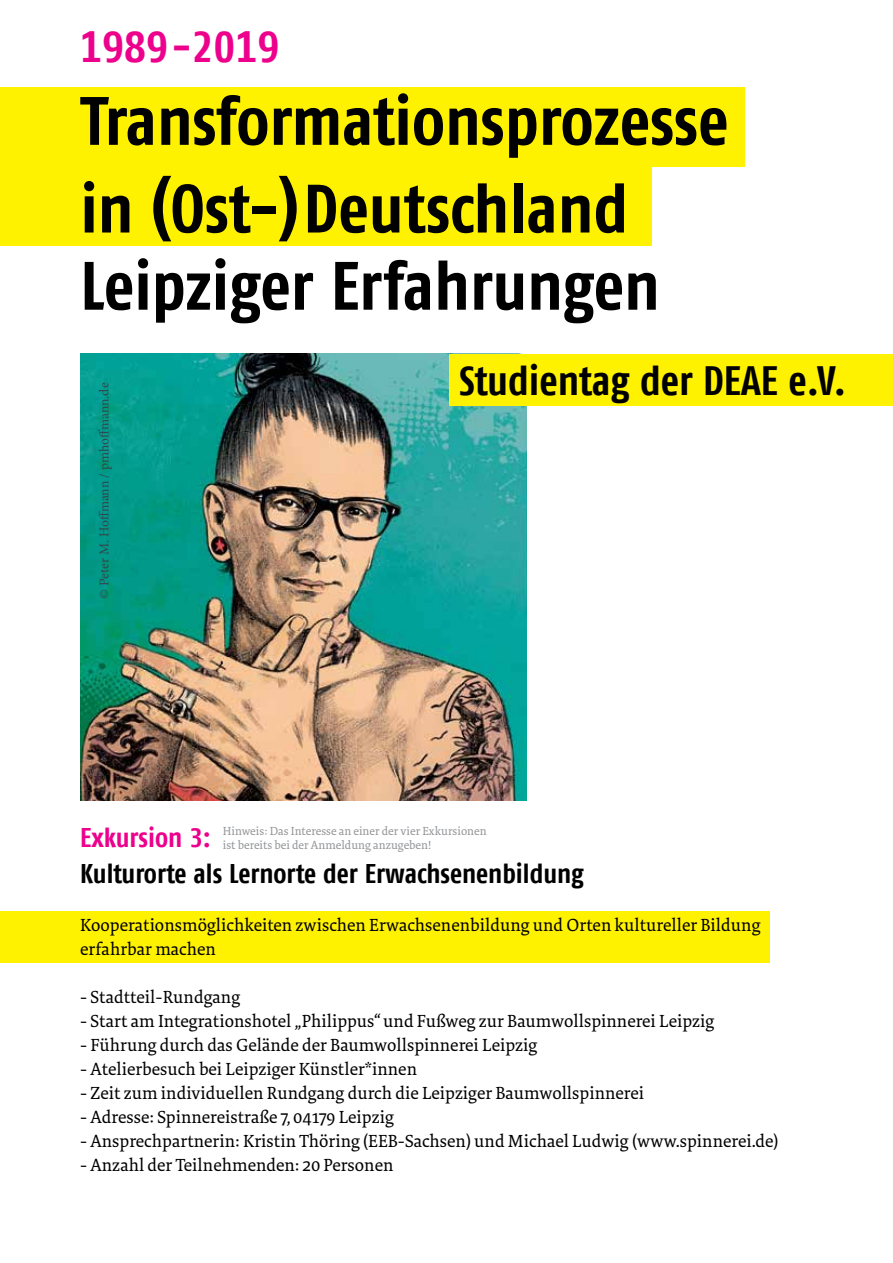
<style>
.page{position:relative;width:893px;height:1263px;background:#fff}
.page>*{position:absolute;margin:0;border:0;box-sizing:border-box;transform-origin:0 0}
.t1{font:68.25px "Fago Co Bold Tf";letter-spacing:-.005em;color:#000}
.t2{font:43.8px "Fago Co Bold Tf";color:#ec008c}
.t3{font:40.95px "Fago Co Bold Tf";color:#000}
.t4{font:27px "Fago Co Bold Tf";color:#000}
.t5{font:27px "Fago Co Bold Tf";color:#ec008c}
.t6{font:18px/24px "Tundra OT";color:#000}
.t7{font:13.5px "Minion Pro";letter-spacing:-.005em;color:#32474b}
.t8{font:12px/14.4px "Tundra OT";color:#939598}
</style>
<div class="page">
<div style="left:0;top:911px;width:770px;height:52px;background:#fff200"></div>
<img style="left:80px;top:354px;width:447px;height:446px">
<div style="left:0;top:166px;width:652px;height:79px;background:#fff200"></div>
<div style="left:0;top:87px;width:744px;height:79px;background:#fff200"></div>
<div style="left:449px;top:354px;width:444px;height:52px;background:#fff200"></div>
<h2 class="t2" style="left:80px;top:22px;width:200px">1989-2019</h2>
<h1 class="t1" style="left:80px;top:81px;width:650px">Transformationsprozesse</h1>
<h1 class="t1" style="left:80px;top:169px;width:550px">in (Ost-)Deutschland</h1>
<h1 class="t1" style="left:80px;top:246px;width:581px">Leipziger Erfahrungen</h1>
<p class="t7" style="left:95px;top:599px;width:218px;rotate:-90deg">© Peter M. Hoffmann / pmhoffmann.de</p>
<h3 class="t3" style="left:459px;top:357px;width:389px">Studientag der DEAE e.V.</h3>
<p class="t8" style="left:223px;top:824px;width:265px">Hinweis: Das Interesse an einer der vier Exkursionen ist bereits bei der Anmeldung anzugeben!</p>
<h3 class="t5" style="left:80px;top:821px;width:132px">Exkursion 3:</h3>
<h3 class="t4" style="left:80px;top:857px;width:505px">Kulturorte als Lernorte der Erwachsenenbildung</h3>
<p class="t6" style="left:80px;top:913px;width:682px">Kooperationsmöglichkeiten zwischen Erwachsenenbildung und Orten kultureller Bildung erfahrbar machen</p>
<p class="t6" style="left:80px;top:985px;width:162px">- Stadtteil-Rundgang</p>
<p class="t6" style="left:80px;top:1009px;width:636px">- Start am Integrationshotel „Philippus“ und Fußweg zur Baumwollspinnerei Leipzig</p>
<p class="t6" style="left:80px;top:1033px;width:459px">- Führung durch das Gelände der Baumwollspinnerei Leipzig</p>
<p class="t6" style="left:80px;top:1057px;width:338px">- Atelierbesuch bei Leipziger Künstler*innen</p>
<p class="t6" style="left:80px;top:1081px;width:565px">- Zeit zum individuellen Rundgang durch die Leipziger Baumwollspinnerei</p>
<p class="t6" style="left:80px;top:1105px;width:315px">- Adresse: Spinnereistraße 7, 04179 Leipzig</p>
<p class="t6" style="left:80px;top:1129px;width:700px">- Ansprechpartnerin: Kristin Thöring (EEB-Sachsen) und Michael Ludwig (www.spinnerei.de)</p>
<p class="t6" style="left:80px;top:1153px;width:315px">- Anzahl der Teilnehmenden: 20 Personen</p>
</div>
